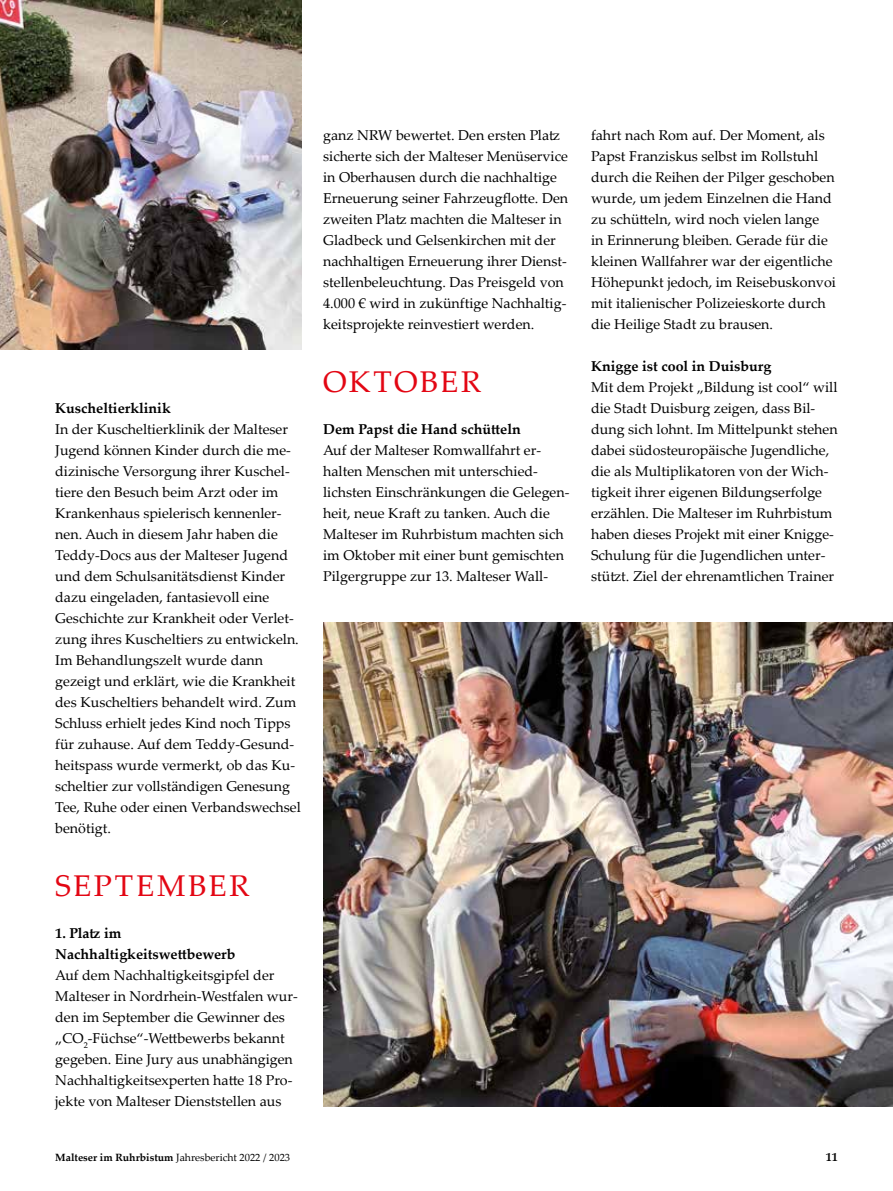
<style>
.page{position:relative;width:893px;height:1191px;background:#fff}
.page>*{position:absolute;margin:0;border:0;box-sizing:border-box;transform-origin:0 0}
.t1{font:30px "Palatino Linotype";letter-spacing:.085em;color:#e30613}
.t2{font:14.25px/21px "Palatino Linotype";color:#000}
.t3{font:700 14.25px/21px "Palatino Linotype";color:#000}
.t4{font:700 12px "Palatino Linotype";color:#000}
.t5{font:10.5px "Palatino Linotype";color:#000}
.s1{font-weight:700}
.s2{color:#fff}
</style>
<div class="page">
<img style="left:0;top:0;width:302px;height:350px">
<img style="left:323px;top:623px;width:570px;height:483px">
<p class="t3" style="left:55px;top:397px;width:117px">Kuscheltierklinik</p>
<p class="t2" style="left:55px;top:418px;width:247px">In der Kuscheltierklinik der Malteser Jugend können Kinder durch die me&shy;dizinische Versorgung ihrer Kuschel&shy;tiere den Besuch beim Arzt oder im Krankenhaus spielerisch kennenler&shy;nen. Auch in diesem Jahr haben die Teddy-Docs aus der Malteser Jugend und dem Schulsanitätsdienst Kinder dazu eingeladen, fantasievoll eine Geschichte zur Krankheit oder Verlet&shy;zung ihres Kuscheltiers zu entwickeln.<br>Im Behandlungszelt wurde dann gezeigt und erklärt, wie die Krankheit des Kuscheltiers behandelt wird. Zum Schluss erhielt jedes Kind noch Tipps für zuhause. Auf dem Teddy-Gesund&shy;heitspass wurde vermerkt, ob das Ku&shy;scheltier zur vollständigen Genesung Tee, Ruhe oder einen Verbandswechsel benötigt.</p>
<h1 class="t1" style="left:55px;top:864px;width:196px">SEPTEMBER</h1>
<p class="t3" style="left:55px;top:922px;width:182px">1. Platz im<br>Nachhaltigkeitswettbewerb</p>
<p class="t2" style="left:55px;top:964px;width:244px">Auf dem Nachhaltigkeitsgipfel der Malteser in Nordrhein-Westfalen wur&shy;den im September die Gewinner des „CO<sub>2</sub>-Füchse“-Wettbewerbs bekannt gegeben. Eine Jury aus unabhängigen Nachhaltigkeitsexperten hatte 18 Pro&shy;jekte von Malteser Dienststellen aus</p>
<p class="t2" style="left:323px;top:124px;width:247px">ganz NRW bewertet. Den ersten Platz sicherte sich der Malteser Menüservice in Oberhausen durch die nachhaltige Erneuerung seiner Fahrzeugflotte. Den zweiten Platz machten die Malteser in Gladbeck und Gelsenkirchen mit der nachhaltigen Erneuerung ihrer Dienst&shy;stellenbeleuchtung. Das Preisgeld von 4.000 € wird in zukünftige Nachhaltig&shy;keitsprojekte reinvestiert werden.</p>
<h1 class="t1" style="left:323px;top:360px;width:159px">OKTOBER</h1>
<p class="t3" style="left:323px;top:418px;width:199px">Dem Papst die Hand schütteln</p>
<p class="t2" style="left:323px;top:439px;width:248px">Auf der Malteser Romwallfahrt er&shy;halten Menschen mit unterschied&shy;lichsten Einschränkungen die Gelegen&shy;heit, neue Kraft zu tanken. Auch die Malteser im Ruhrbistum machten sich im Oktober mit einer bunt gemischten Pilgergruppe zur 13. Malteser Wall-</p>
<p class="t2" style="left:591px;top:124px;width:246px">fahrt nach Rom auf. Der Moment, als Papst Franziskus selbst im Rollstuhl durch die Reihen der Pilger geschoben wurde, um jedem Einzelnen die Hand zu schütteln, wird noch vielen lange<br>in Erinnerung bleiben. Gerade für die kleinen Wallfahrer war der eigentliche Höhepunkt jedoch, im Reisebuskonvoi mit italienischer Polizeieskorte durch die Heilige Stadt zu brausen.</p>
<p class="t3" style="left:591px;top:355px;width:182px">Knigge ist cool in Duisburg</p>
<p class="t2" style="left:591px;top:376px;width:248px">Mit dem Projekt „Bildung ist cool“ will die Stadt Duisburg zeigen, dass Bil&shy;dung sich lohnt. Im Mittelpunkt stehen dabei südosteuropäische Jugendliche, die als Multiplikatoren von der Wich&shy;tigkeit ihrer eigenen Bildungserfolge erzählen. Die Malteser im Ruhrbistum haben dieses Projekt mit einer Knigge-Schulung für die Jugendlichen unter&shy;stützt. Ziel der ehrenamtlichen Trainer</p>
<p class="t5" style="left:55px;top:1150px;width:236px"><span class="s1">Malteser im Ruhrbistum</span> Jahresbericht 2022 / 2023</p>
<p class="t4" style="left:826px;top:1148px;width:13px">11<span class="s2">4</span></p>
</div>
